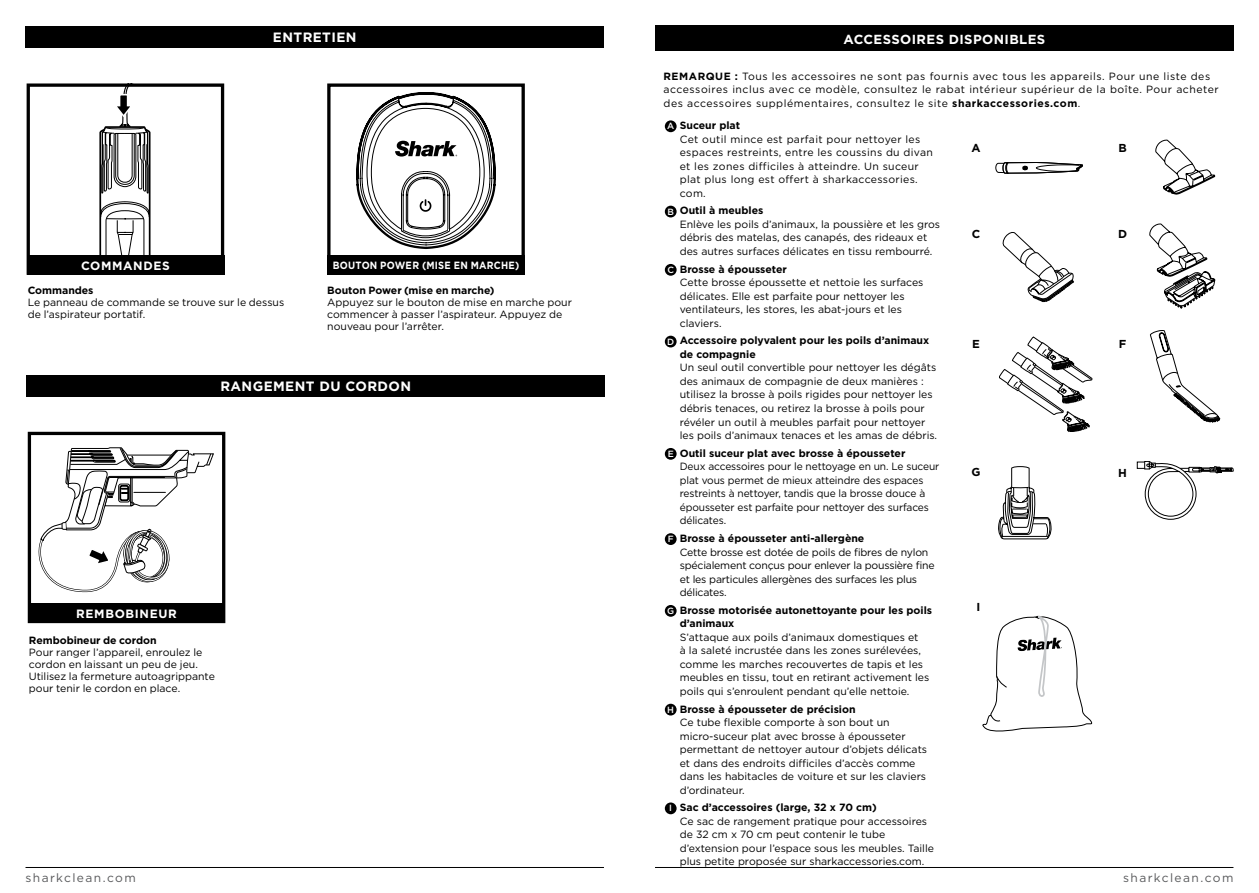
<style>
.page{position:relative;width:1259px;height:893px;background:#fff}
.page>*{position:absolute;margin:0;border:0;box-sizing:border-box;transform-origin:0 0}
.t1{font:700 13.5px "Gotham";letter-spacing:.03em;color:#fff}
.t2{font:700 13.2px "Gotham";letter-spacing:.03em;color:#fff}
.t3{font:12px "Gotham";letter-spacing:.115em;color:#58595b}
.t4{font:700 12px "Gotham";letter-spacing:.055em;color:#fff}
.t5{font:700 11.55px "Gotham";color:#000}
.t6{font:10.5px/13.5px "Gotham";color:#000}
.t7{font:10.5px/13.5px "Gotham";letter-spacing:.05em;color:#000}
.t8{font:10.5px/13.5px "Gotham";letter-spacing:.03em;color:#000}
.t9{font:10.5px/13.5px "Gotham";letter-spacing:-.02em;color:#000}
.t10{font:700 10.5px/13.5px "Gotham";color:#000}
.t11{font:700 10.5px "Gotham";letter-spacing:.025em;color:#fff;scale:.9 1}
.s1{font-weight:700}
.s2{font-weight:500;font-size:9px;color:#fff}
</style>
<div class="page">
<hr style="left:655px;top:867px;width:578px;height:1px;background:#000">
<hr style="left:26px;top:867px;width:578px;height:1px;background:#000">
<div style="left:26px;top:26px;width:578px;height:21px;background:#000"></div>
<div style="left:655px;top:26px;width:578px;height:25px;background:#000"></div>
<div style="left:665px;top:120px;width:11px;height:12px;background:#000;border-radius:50%"></div>
<div style="left:665px;top:206px;width:11px;height:11px;background:#000;border-radius:50%"></div>
<div style="left:665px;top:264px;width:11px;height:12px;background:#000;border-radius:50%"></div>
<div style="left:665px;top:336px;width:11px;height:11px;background:#000;border-radius:50%"></div>
<div style="left:665px;top:448px;width:11px;height:12px;background:#000;border-radius:50%"></div>
<div style="left:665px;top:533px;width:11px;height:12px;background:#000;border-radius:50%"></div>
<div style="left:665px;top:605px;width:11px;height:12px;background:#000;border-radius:50%"></div>
<div style="left:665px;top:704px;width:11px;height:11px;background:#000;border-radius:50%"></div>
<div style="left:665px;top:802px;width:11px;height:12px;background:#000;border-radius:50%"></div>
<svg style="left:995px;top:162px;width:88px;height:12px"></svg>
<svg style="left:999px;top:337px;width:93px;height:95px"></svg>
<svg style="left:1002px;top:232px;width:72px;height:71px"></svg>
<svg style="left:982px;top:615px;width:110px;height:116px"></svg>
<svg style="left:1155px;top:140px;width:60px;height:54px"></svg>
<svg style="left:1149px;top:224px;width:66px;height:84px"></svg>
<div style="left:1137px;top:462px;width:8px;height:7px;border:1px solid #000"></div>
<svg style="left:1144px;top:461px;width:89px;height:59px"></svg>
<svg style="left:1150px;top:330px;width:70px;height:92px"></svg>
<svg style="left:998px;top:466px;width:53px;height:73px"></svg>
<div style="left:27px;top:83px;width:197px;height:192px;border:3px solid #000"></div>
<div style="left:27px;top:255px;width:197px;height:20px;background:#000"></div>
<svg style="left:356px;top:92px;width:140px;height:157px"></svg>
<div style="left:327px;top:83px;width:198px;height:192px;border:3px solid #000"></div>
<svg style="left:99px;top:83px;width:52px;height:172px"></svg>
<div style="left:327px;top:255px;width:198px;height:20px;background:#000"></div>
<div style="left:27px;top:375px;width:578px;height:21px;background:#000"></div>
<div style="left:28px;top:432px;width:197px;height:191px;border:3px solid #000"></div>
<div style="left:28px;top:604px;width:197px;height:19px;background:#000"></div>
<svg style="left:39px;top:447px;width:175px;height:145px"></svg>
<p class="t1" style="left:273px;top:28px;width:85px">ENTRETIEN</p>
<p class="t2" style="left:843px;top:30px;width:203px">ACCESSOIRES DISPONIBLES</p>
<p class="t4" style="left:81px;top:258px;width:90px">COMMANDES</p>
<p class="t10" style="left:28px;top:283px;width:67px">Commandes</p>
<p class="t6" style="left:28px;top:296px;width:258px;line-height:12px">Le panneau de commande se trouve sur le dessus de l’aspirateur portatif.</p>
<p class="t11" style="left:333px;top:259px;width:209px">BOUTON POWER (MISE EN MARCHE)</p>
<p class="t10" style="left:327px;top:283px;width:169px">Bouton Power (mise en marche)</p>
<p class="t6" style="left:327px;top:296px;width:246px;line-height:12px">Appuyez sur le bouton de mise en marche pour commencer à passer l’aspirateur. Appuyez de nouveau pour l’arrêter.</p>
<p class="t1" style="left:220px;top:377px;width:192px">RANGEMENT DU CORDON</p>
<p class="t4" style="left:76px;top:606px;width:102px">REMBOBINEUR</p>
<p class="t10" style="left:29px;top:633px;width:129px">Rembobineur de cordon</p>
<p class="t6" style="left:29px;top:646px;width:187px;line-height:12px">Pour ranger l’appareil, enroulez le cordon en laissant un peu de jeu.<br>Utilisez la fermeture autoagrippante pour tenir le cordon en place.</p>
<p class="t7" style="left:663px;top:69px;width:557px"><span class="s1">REMARQUE :</span> Tous les accessoires ne sont pas fournis avec tous les appareils. Pour une liste des accessoires inclus avec ce modèle, consultez le rabat intérieur supérieur de la boîte. Pour acheter des accessoires supplémentaires, consultez le site <span class="s1">sharkaccessories.com</span>.</p>
<p class="t5" style="left:971px;top:140px;width:11px">A</p>
<p class="t5" style="left:1118px;top:140px;width:10px">B</p>
<p class="t8" style="left:680px;top:119px;width:255px;text-indent:-13px"><span class="s2">A</span> <span class="s1">Suceur plat<br></span>Cet outil mince est parfait pour nettoyer les espaces restreints, entre les coussins du divan et les zones difficiles à atteindre. Un suceur plat plus long est offert à sharkaccessories. com.</p>
<p class="t6" style="left:680px;top:204px;width:262px;text-indent:-12px"><span class="s2">B</span> <span class="s1">Outil à meubles<br></span>Enlève les poils d’animaux, la poussière et les gros débris des matelas, des canapés, des rideaux et des autres surfaces délicates en tissu rembourré.</p>
<p class="t6" style="left:680px;top:262px;width:245px;text-indent:-12px"><span class="s2">C</span> <span class="s1">Brosse à épousseter<br></span>Cette brosse époussette et nettoie les surfaces délicates. Elle est parfaite pour nettoyer les ventilateurs, les stores, les abat-jours et les claviers.</p>
<p class="t10" style="left:680px;top:334px;width:251px;text-indent:-13px"><span class="s2">D</span> Accessoire polyvalent pour les poils d’animaux de compagnie</p>
<p class="t6" style="left:680px;top:361px;width:259px">Un seul outil convertible pour nettoyer les dégâts des animaux de compagnie de deux manières : utilisez la brosse à poils rigides pour nettoyer les débris tenaces, ou retirez la brosse à poils pour révéler un outil à meubles parfait pour nettoyer les poils d’animaux tenaces et les amas de débris.</p>
<p class="t6" style="left:680px;top:446px;width:261px;text-indent:-12px"><span class="s2">E</span> <span class="s1">Outil suceur plat avec brosse à épousseter<br></span>Deux accessoires pour le nettoyage en un. Le suceur plat vous permet de mieux atteindre des espaces restreints à nettoyer, tandis que la brosse douce à épousseter est parfaite pour nettoyer des surfaces délicates.</p>
<p class="t9" style="left:680px;top:531px;width:256px;text-indent:-12px"><span class="s2">F</span> <span class="s1">Brosse à épousseter anti-allergène<br></span>Cette brosse est dotée de poils de fibres de nylon spécialement conçus pour enlever la poussière fine et les particules allergènes des surfaces les plus délicates.</p>
<p class="t10" style="left:680px;top:603px;width:254px;text-indent:-13px"><span class="s2">G</span> Brosse motorisée autonettoyante pour les poils d’animaux</p>
<p class="t6" style="left:680px;top:630px;width:251px">S’attaque aux poils d’animaux domestiques et<br>à la saleté incrustée dans les zones surélevées, comme les marches recouvertes de tapis et les meubles en tissu, tout en retirant activement les poils qui s’enroulent pendant qu’elle nettoie.</p>
<p class="t6" style="left:680px;top:702px;width:249px;text-indent:-12px"><span class="s2">H</span> <span class="s1">Brosse à épousseter de précision<br></span>Ce tube flexible comporte à son bout un micro-suceur plat avec brosse à épousseter permettant de nettoyer autour d’objets délicats et dans des endroits difficiles d’accès comme dans les habitacles de voiture et sur les claviers d’ordinateur.</p>
<p class="t6" style="left:680px;top:801px;width:256px;text-indent:-10px"><span class="s2">I</span> <span class="s1">Sac d’accessoires (large, 32 x 70 cm)<br></span>Ce sac de rangement pratique pour accessoires de 32 cm x 70 cm peut contenir le tube d’extension pour l’espace sous les meubles. Taille plus petite proposée sur sharkaccessories.com.</p>
<p class="t5" style="left:971px;top:226px;width:10px">C</p>
<p class="t5" style="left:1118px;top:226px;width:11px">D</p>
<p class="t5" style="left:972px;top:336px;width:9px">E</p>
<p class="t5" style="left:1119px;top:336px;width:9px">F</p>
<p class="t5" style="left:971px;top:464px;width:11px">G</p>
<p class="t5" style="left:1118px;top:465px;width:10px">H</p>
<p class="t5" style="left:976px;top:599px;width:5px">I</p>
<p class="t3" style="left:26px;top:870px;width:112px">sharkclean.com</p>
<p class="t3" style="left:1123px;top:870px;width:112px">sharkclean.com</p>
</div>
